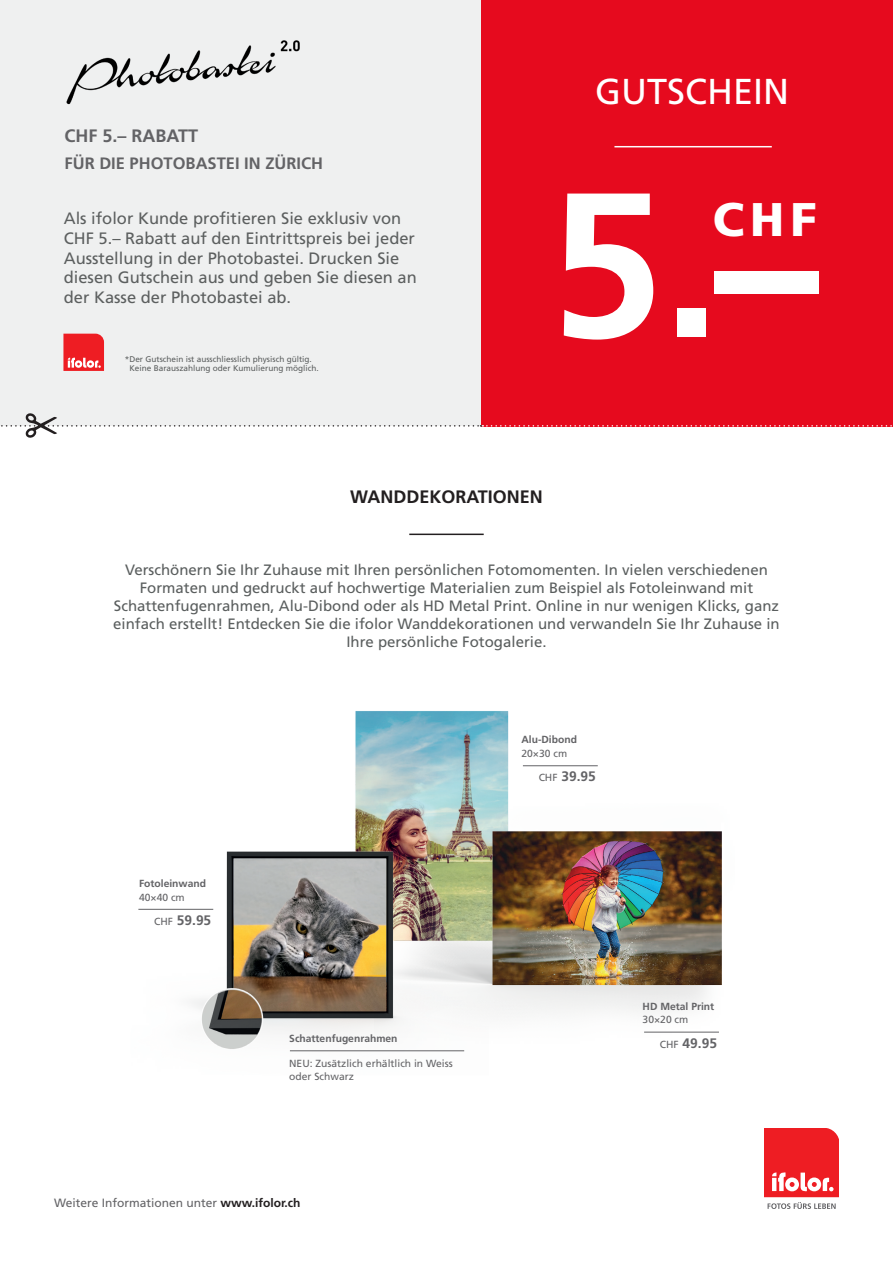
<style>
.page{position:relative;width:893px;height:1263px;background:#fff}
.page>*{position:absolute;margin:0;border:0;box-sizing:border-box;transform-origin:0 0}
.t1{font:700 205.65px "Frutiger LT Std";color:#fff}
.t2{font:900 47.1px "Frutiger LT Std";color:#fff}
.t3{font:36px "Frutiger LT Std";color:#fff}
.t4{font:700 18px "Frutiger LT Std";color:#231f20}
.t5{font:700 18px "Frutiger LT Std";color:#636366}
.t6{font:16.5px/19.8px "Frutiger LT Std";color:#5c5f5f}
.t7{font:700 16.5px "Frutiger LT Std";color:#636366}
.t8{font:15px/18px "Frutiger LT Std";color:#5a5e5e;text-align:center}
.t9{font:700 13.8px "Frutiger LT Std";color:#636366}
.t10{font:12px "Frutiger LT Std";color:#636366}
.t11{font:10.35px/13.8px "Frutiger LT Std";color:#636366}
.t12{font:700 10.35px "Frutiger LT Std";color:#636366}
.t13{font:8.25px/9px "Frutiger LT Std";color:#5c5f5f}
.s1{font-weight:400;font-size:10.35px}
.s2{font-weight:700;color:#231f20}
</style>
<div class="page">
<div style="left:0;top:0;width:481px;height:426px;background:#eff0f0"></div>
<div style="left:481px;top:0;width:412px;height:427px;background:#e60a1e"></div>
<svg style="left:764px;top:1128px;width:75px;height:81px"></svg>
<img style="left:355px;top:711px;width:232px;height:88px">
<hr style="left:523px;top:765px;width:75px;height:1px;background:#636366">
<hr style="left:409px;top:534px;width:75px;height:1px;background:#231f20">
<svg style="left:1px;top:413px;width:891px;height:25px"></svg>
<div style="left:714px;top:271px;width:105px;height:22px;background:#fff"></div>
<hr style="left:614px;top:146px;width:158px;height:1px;background:#fefcfd">
<img style="left:66px;top:40px;width:234px;height:65px">
<svg style="left:63px;top:334px;width:41px;height:37px"></svg>
<img style="left:374px;top:788px;width:348px;height:244px">
<img style="left:138px;top:799px;width:351px;height:253px">
<img style="left:172px;top:955px;width:117px;height:97px">
<hr style="left:290px;top:1050px;width:174px;height:1px;background:#636366">
<hr style="left:644px;top:1032px;width:75px;height:1px;background:#636366">
<hr style="left:138px;top:909px;width:75px;height:1px;background:#636366">
<p class="t5" style="left:65px;top:125px;width:135px">CHF 5.– RABATT</p>
<p class="t7" style="left:65px;top:154px;width:260px">FÜR DIE PHOTOBASTEI IN ZÜRICH</p>
<h3 class="t3" style="left:595px;top:71px;width:196px">GUTSCHEIN</h3>
<h1 class="t1" style="left:549px;top:145px;width:173px">5.</h1>
<p class="t6" style="left:64px;top:208px;width:353px">Als ifolor Kunde profitieren Sie exklusiv von<br>CHF 5.– Rabatt auf den Eintrittspreis bei jeder</p>
<h2 class="t2" style="left:713px;top:191px;width:105px">CHF</h2>
<p class="t6" style="left:64px;top:248px;width:355px">Ausstellung in der Photobastei. Drucken Sie diesen Gutschein aus und geben Sie diesen an der Kasse der Photobastei ab.</p>
<p class="t13" style="left:129px;top:354px;width:191px;text-indent:-5px">*Der Gutschein ist ausschliesslich physisch gültig.<br>Keine Barauszahlung oder Kumulierung möglich.</p>
<p class="t4" style="left:350px;top:486px;width:194px">WANDDEKORATIONEN</p>
<p class="t8" style="left:113px;top:561px;width:668px">Verschönern Sie Ihr Zuhause mit Ihren persönlichen Fotomomenten. In vielen verschiedenen Formaten und gedruckt auf hochwertige Materialien zum Beispiel als Fotoleinwand mit Schattenfugenrahmen, Alu-Dibond oder als HD Metal Print. Online in nur wenigen Klicks, ganz einfach erstellt! Entdecken Sie die ifolor Wanddekorationen und verwandeln Sie Ihr Zuhause in Ihre persönliche Fotogalerie.</p>
<p class="t12" style="left:139px;top:877px;width:69px">Fotoleinwand</p>
<p class="t11" style="left:139px;top:890px;width:47px">40×40 cm</p>
<p class="t9" style="left:154px;top:912px;width:59px"><span class="s1">CHF</span> 59.95</p>
<p class="t12" style="left:289px;top:1032px;width:110px">Schattenfugenrahmen</p>
<p class="t11" style="left:289px;top:1056px;width:165px">NEU: Zusätzlich erhältlich in Weiss oder Schwarz</p>
<p class="t10" style="left:54px;top:1196px;width:248px">Weitere Informationen unter <span class="s2">www.ifolor.ch</span></p>
<p class="t12" style="left:521px;top:733px;width:57px">Alu-Dibond</p>
<p class="t11" style="left:521px;top:746px;width:47px">20×30 cm</p>
<p class="t9" style="left:539px;top:768px;width:59px"><span class="s1">CHF</span> 39.95</p>
<p class="t12" style="left:643px;top:1000px;width:73px">HD Metal Print</p>
<p class="t11" style="left:643px;top:1013px;width:47px">30×20 cm</p>
<p class="t9" style="left:660px;top:1035px;width:59px"><span class="s1">CHF</span> 49.95</p>
</div>
